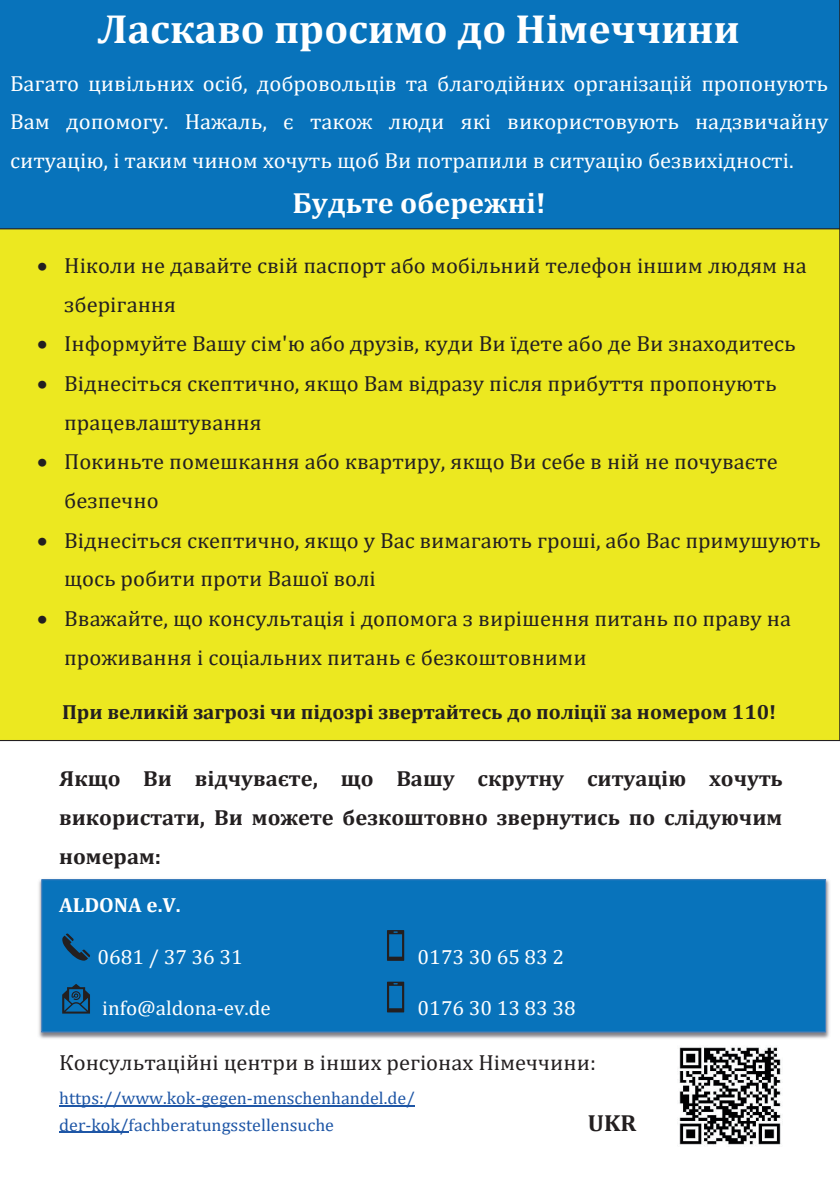
<style>
.page{position:relative;width:840px;height:1191px;background:#fff}
.page>*{position:absolute;margin:0;border:0;box-sizing:border-box;transform-origin:0 0}
.t1{font:700 40.8px "Cambria";color:#fff}
.t2{font:700 29.2px "Cambria";color:#fff}
.t3{font:700 23.4px "Cambria";color:#231f20}
.t4{font:22px/38.6px "Cambria";color:#231f20}
.t5{font:22px/38.6px "Cambria";color:#fff;text-align:justify}
.t6{font:700 22px/38.6px "Cambria";color:#231f20;text-align:justify}
.t7{font:700 20.6px "Cambria";color:#231f20}
.t8{font:20.6px "Cambria";color:#fff}
.t9{font:700 20.6px "Cambria";color:#fff}
.t10{font:17.6px/26.2px "Cambria";color:#1e56a6}
</style>
<div class="page">
<img style="left:39px;top:879px;width:791px;height:160px">
<div style="left:41px;top:879px;width:784px;height:153px;background:#0873bb"></div>
<hr style="left:59px;top:1105px;width:356px;height:1px;background:#1e56a6">
<hr style="left:59px;top:1131px;width:69px;height:1px;background:#1e56a6">
<svg style="left:62px;top:933px;width:28px;height:27px"></svg>
<svg style="left:387px;top:930px;width:17px;height:30px"></svg>
<svg style="left:62px;top:983px;width:28px;height:30px"></svg>
<svg style="left:387px;top:981px;width:17px;height:31px"></svg>
<div style="left:0;top:229px;width:839px;height:512px;background:#ece820"></div>
<div style="left:0;top:0;width:839px;height:229px;background:#0873bb"></div>
<img style="left:679px;top:1047px;width:102px;height:99px">
<h1 class="t1" style="left:98px;top:1px;width:643px">Ласкаво просимо до Нiмеччини</h1>
<p class="t5" style="left:10px;top:64px;width:819px">Багато цивiльних осіб, добровольцiв та благодійних організацій пропонують Вам допомогу. Нажаль, є також люди які використовують надзвичайну ситуацію, і таким чином хочуть щоб Ви потрапили в ситуацію безвихідності.</p>
<h2 class="t2" style="left:292px;top:183px;width:255px">Будьте обережні!</h2>
<p class="t4" style="left:64px;top:246px;width:743px;text-indent:-27px">• Ніколи не давайте свій паспорт або мобільний телефон іншим людям на зберігання</p>
<p class="t4" style="left:37px;top:324px;width:759px">• Інформуйте Вашу сім'ю або друзів, куди Ви їдете або де Ви знаходитесь</p>
<p class="t4" style="left:64px;top:364px;width:713px;text-indent:-27px">• Віднесіться скептично, якщо Вам відразу після прибуття пропонують працевлаштування</p>
<p class="t4" style="left:64px;top:442px;width:714px;text-indent:-27px">• Покиньте помешкання або квартиру, якщо Ви себе в ній не почуваєте безпечно</p>
<p class="t4" style="left:64px;top:521px;width:757px;text-indent:-27px">• Віднесіться скептично, якщо у Вас вимагають гроші, або Вас примушують щось робити проти Вашої волі</p>
<p class="t4" style="left:64px;top:599px;width:728px;text-indent:-27px">• Вважайте, що консультація і допомога з вирішення питань по праву на проживання і соціальних питань є безкоштовними</p>
<p class="t7" style="left:62px;top:697px;width:715px">При великій загрозі чи підозрі звертайтесь до поліції за номером 110!</p>
<p class="t6" style="left:59px;top:759px;width:724px">Якщо Ви відчуваєте, що Вашу скрутну ситуацію хочуть використати, Ви можете безкоштовно звернутись по слідуючим номерам:</p>
<p class="t9" style="left:59px;top:890px;width:123px">ALDONA e.V.</p>
<p class="t8" style="left:97px;top:944px;width:147px">0681 / 37 36 31</p>
<p class="t8" style="left:417px;top:944px;width:148px">0173 30 65 83 2</p>
<p class="t8" style="left:102px;top:996px;width:170px">info@aldona-ev.de</p>
<p class="t8" style="left:417px;top:996px;width:160px">0176 30 13 83 38</p>
<p class="t4" style="left:59px;top:1043px;width:538px">Консультаційні центри в інших регіонах Німеччини:</p>
<p class="t10" style="left:59px;top:1085px;width:357px">https://www.kok-gegen-menschenhandel.de/ der-kok/fachberatungsstellensuche</p>
<p class="t3" style="left:587px;top:1106px;width:50px">UKR</p>
</div>
